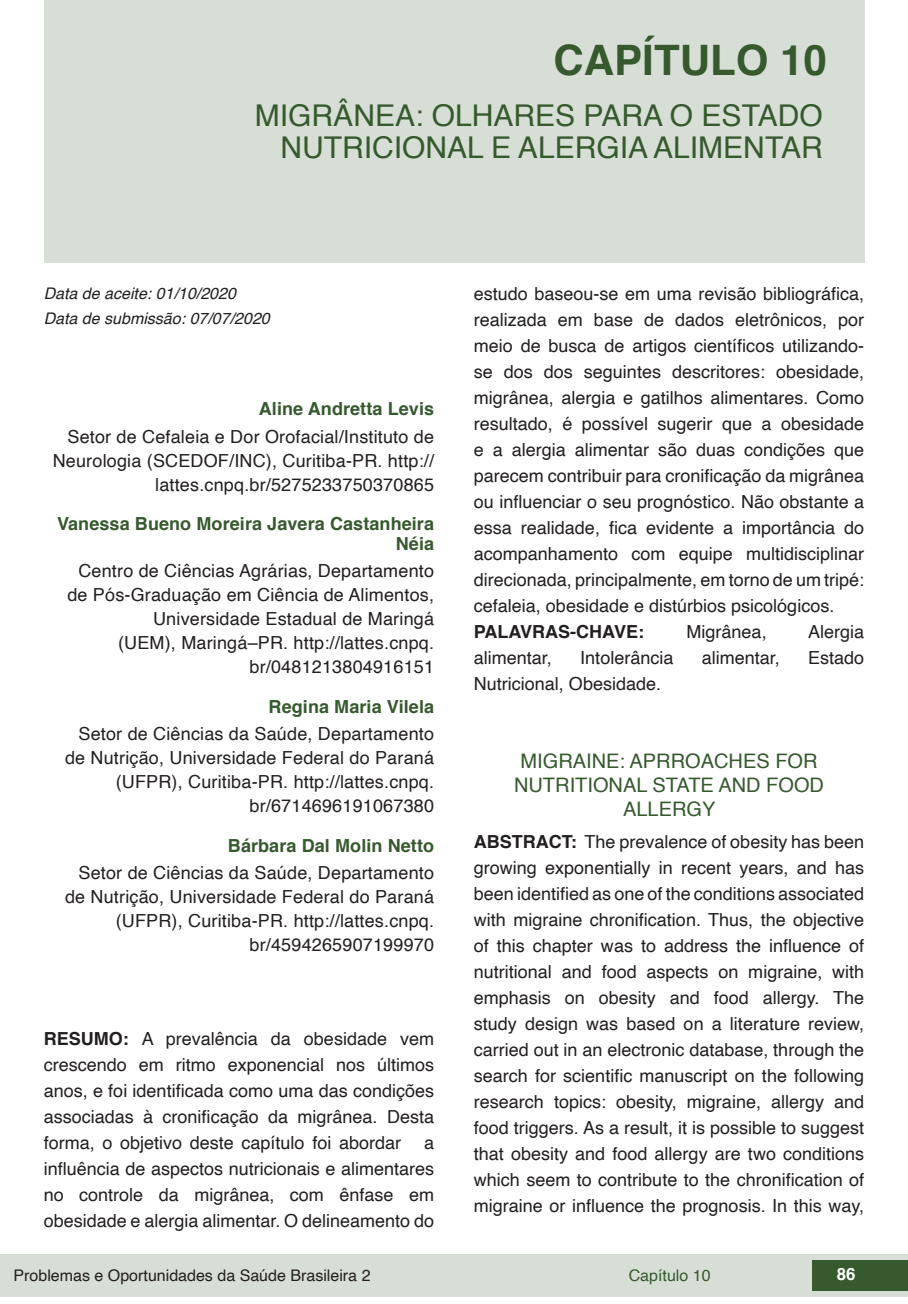
<style>
.page{position:relative;width:908px;height:1304px;background:#fff}
.page>*{position:absolute;margin:0;border:0;box-sizing:border-box;transform-origin:0 0}
.capítulos{font:700 42px "Helvetica";color:#36592e}
.nome_artigos{font:30px/32px "Helvetica";color:#36592e;text-align:right}
.título_Inglês{font:20px/24px "Helvetica";color:#36592e;text-align:center}
.Resumos_e_PC_TXT{font:18px/26px "Helvetica";color:#231f20;text-align:justify}
.info_autores{font:18px/24px "Helvetica";letter-spacing:.01em;color:#231f20;text-align:right}
.nome_autores{font:700 18px/20px "Helvetica";letter-spacing:.005em;color:#36592e;text-align:right}
.Resumos_e_PC_TXT-2{font:700 18px "Helvetica";color:#231f20}
.t1{font:700 16.8px "Helvetica";color:#fff}
.data{font:italic 16px "Helvetica";color:#231f20}
.t2{font:16px "Helvetica";color:#231f20}
.t3{font:16px "Helvetica";color:#36592e}
.s1{font-weight:700}
</style>
<div class="page">
<div style="left:0;top:1254px;width:906px;height:43px;background:#d7ded5"></div>
<div style="left:812px;top:1261px;width:95px;height:30px;background:#36592e"></div>
<div style="left:44px;top:0;width:819px;height:263px;background:#d7ded5"></div>
<p class="capítulos" style="left:553px;top:26px;width:275px">CAPÍTULO 10</p>
<p class="nome_artigos" style="left:255px;top:101px;width:569px">MIGRÂNEA: OLHARES PARA O ESTADO<br>NUTRICIONAL E ALERGIA ALIMENTAR</p>
<p class="data" style="left:44px;top:280px;width:194px">Data de aceite: 01/10/2020</p>
<p class="data" style="left:44px;top:306px;width:227px">Data de submissão: 07/07/2020</p>
<p class="nome_autores" style="left:259px;top:399px;width:177px">Aline Andretta Levis</p>
<p class="info_autores" style="left:53px;top:425px;width:383px">Setor de Cefaleia e Dor Orofacial/Instituto de<br>Neurologia (SCEDOF/INC), Curitiba-PR. http:// lattes.cnpq.br/5275233750370865</p>
<p class="nome_autores" style="left:57px;top:514px;width:378px">Vanessa Bueno Moreira Javera Castanheira<br>Néia</p>
<p class="info_autores" style="left:67px;top:560px;width:368px">Centro de Ciências Agrárias, Departamento de Pós-Graduação em Ciência de Alimentos, Universidade Estadual de Maringá<br>(UEM), Maringá–PR. http://lattes.cnpq. br/0481213804916151</p>
<p class="nome_autores" style="left:268px;top:697px;width:167px">Regina Maria Vilela</p>
<p class="info_autores" style="left:65px;top:722px;width:370px">Setor de Ciências da Saúde, Departamento de Nutrição, Universidade Federal do Paraná (UFPR), Curitiba-PR. http://lattes.cnpq. br/6714696191067380</p>
<p class="nome_autores" style="left:228px;top:835px;width:208px">Bárbara Dal Molin Netto</p>
<p class="info_autores" style="left:65px;top:861px;width:370px">Setor de Ciências da Saúde, Departamento de Nutrição, Universidade Federal do Paraná (UFPR), Curitiba-PR. http://lattes.cnpq. br/4594265907199970</p>
<p class="Resumos_e_PC_TXT" style="left:44px;top:1026px;width:392px"><span class="s1">RESUMO:</span> A prevalência da obesidade vem crescendo em ritmo exponencial nos últimos anos, e foi identificada como uma das condições associadas à cronificação da migrânea. Desta forma, o objetivo deste capítulo foi abordar</p>
<p class="Resumos_e_PC_TXT" style="left:44px;top:1130px;width:392px;text-indent:380px">a influência de aspectos nutricionais e alimentares no controle da migrânea, com ênfase em obesidade e alergia alimentar. O delineamento do</p>
<p class="Resumos_e_PC_TXT" style="left:473px;top:281px;width:392px">estudo baseou-se em uma revisão bibliográfica, realizada em base de dados eletrônicos, por meio de busca de artigos científicos utilizando&shy;se dos dos seguintes descritores: obesidade, migrânea, alergia e gatilhos alimentares. Como resultado, é possível sugerir que a obesidade e a alergia alimentar são duas condições que parecem contribuir para cronificação da migrânea ou influenciar o seu prognóstico. Não obstante a essa realidade, fica evidente a importância do acompanhamento com equipe multidisciplinar direcionada, principalmente, em torno de um tripé: cefaleia, obesidade e distúrbios psicológicos.</p>
<p class="Resumos_e_PC_TXT-2" style="left:473px;top:617px;width:172px">PALAVRAS-CHAVE:</p>
<p class="Resumos_e_PC_TXT" style="left:686px;top:619px;width:82px">Migrânea,</p>
<p class="Resumos_e_PC_TXT" style="left:807px;top:619px;width:58px">Alergia</p>
<p class="Resumos_e_PC_TXT" style="left:473px;top:645px;width:80px">alimentar,</p>
<p class="Resumos_e_PC_TXT" style="left:580px;top:645px;width:95px">Intolerância</p>
<p class="Resumos_e_PC_TXT" style="left:701px;top:645px;width:80px">alimentar,</p>
<p class="Resumos_e_PC_TXT" style="left:807px;top:645px;width:58px">Estado</p>
<p class="Resumos_e_PC_TXT" style="left:473px;top:671px;width:189px">Nutricional, Obesidade.</p>
<p class="título_Inglês" style="left:514px;top:750px;width:311px">MIGRAINE: APRROACHES FOR<br>NUTRITIONAL STATE AND FOOD<br>ALLERGY</p>
<p class="Resumos_e_PC_TXT" style="left:473px;top:829px;width:392px"><span class="s1">ABSTRACT:</span> The prevalence of obesity has been growing exponentially in recent years, and has been identified as one of the conditions associated with migraine chronification. Thus, the objective of this chapter was to address the influence of nutritional and food aspects on migraine, with emphasis on obesity and food allergy. The study design was based on a literature review, carried out in an electronic database, through the search for scientific manuscript on the following research topics: obesity, migraine, allergy and food triggers. As a result, it is possible to suggest that obesity and food allergy are two conditions which seem to contribute to the chronification of migraine or influence the prognosis. In this way,</p>
<p class="t2" style="left:14px;top:1263px;width:358px">Problemas e Oportunidades da Saúde Brasileira 2</p>
<p class="t3" style="left:628px;top:1263px;width:83px">Capítulo 10</p>
<p class="t1" style="left:836px;top:1261px;width:20px">86</p>
</div>
